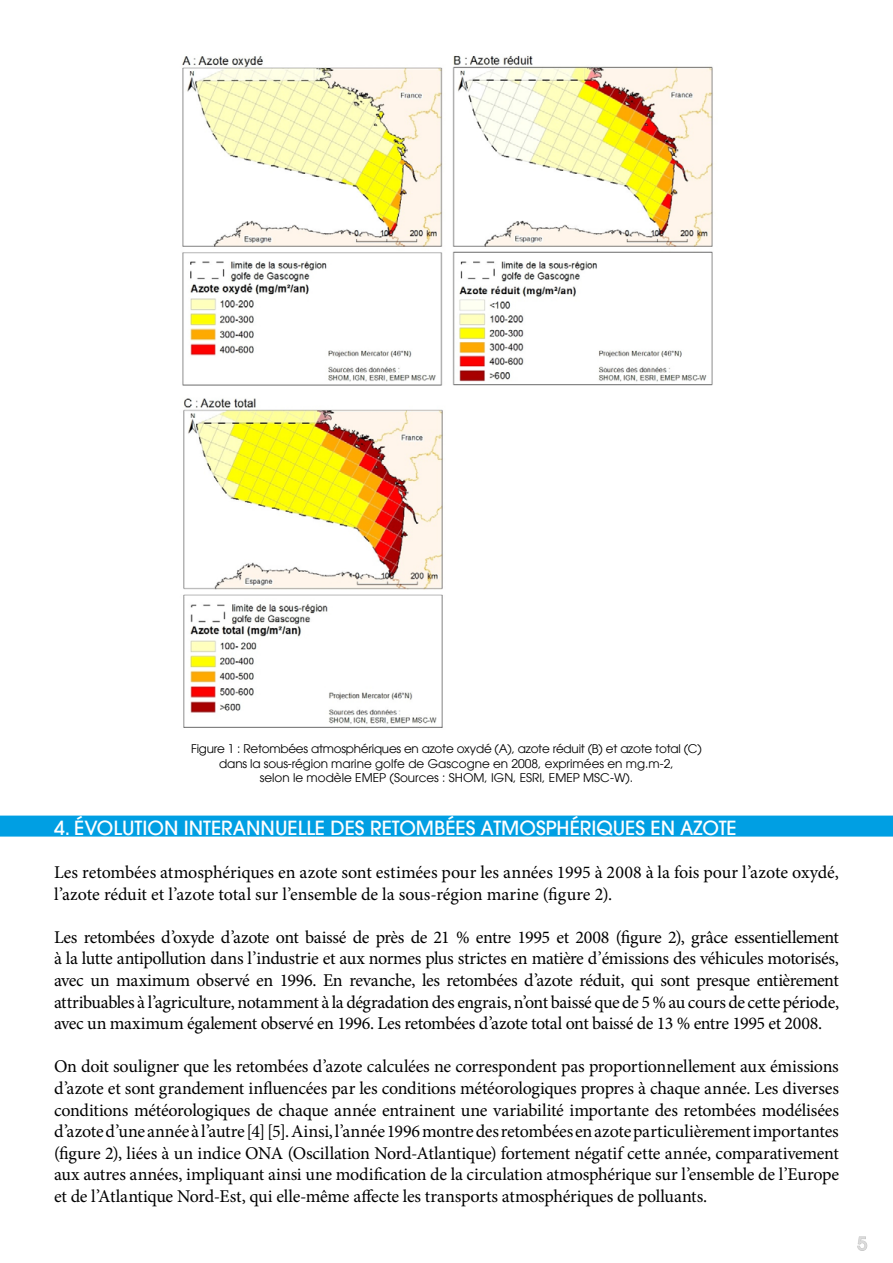
<style>
.page{position:relative;width:893px;height:1263px;background:#fff}
.page>*{position:absolute;margin:0;border:0;box-sizing:border-box;transform-origin:0 0}
.t1{font:500 19.5px "Avant Garde LT";color:#fff}
.t2{font:18px/21.6px "Minion Pro";letter-spacing:-.01em;color:#000;text-align:justify}
.t3{font:500 18px "Avant Garde LT";color:#dadada}
.t4{font:12px/14.4px "Avant Garde LT";letter-spacing:-.01em;color:#000;text-align:center}
</style>
<div class="page">
<svg style="left:857px;top:1236px;width:10px;height:15px"></svg>
<div style="left:0;top:815px;width:893px;height:21px;background:#009fe3"></div>
<img style="left:182px;top:56px;width:531px;height:672px">
<p class="t4" style="left:191px;top:741px;width:512px">Figure 1 : Retombées atmosphériques en azote oxydé (A), azote réduit (B) et azote total (C) dans la sous-région marine golfe de Gascogne en 2008, exprimées en mg.m-2,<br>selon le modèle EMEP (Sources : SHOM, IGN, ESRI, EMEP MSC-W).</p>
<p class="t1" style="left:54px;top:815px;width:684px">4. ÉVOLUTION INTERANNUELLE DES RETOMBÉES ATMOSPHÉRIQUES EN AZOTE</p>
<p class="t2" style="left:54px;top:861px;width:787px">Les retombées atmosphériques en azote sont estimées pour les années 1995 à 2008 à la fois pour l’azote oxydé, l’azote réduit et l’azote total sur l’ensemble de la sous-région marine (figure 2).</p>
<p class="t2" style="left:54px;top:926px;width:787px">Les retombées d’oxyde d’azote ont baissé de près de 21 % entre 1995 et 2008 (figure 2), grâce essentiellement à la lutte antipollution dans l’industrie et aux normes plus strictes en matière d’émissions des véhicules motorisés, avec un maximum observé en 1996. En revanche, les retombées d’azote réduit, qui sont presque entièrement attribuables à l’agriculture, notamment à la dégradation des engrais, n’ont baissé que de 5 % au cours de cette période, avec un maximum également observé en 1996. Les retombées d’azote total ont baissé de 13 % entre 1995 et 2008.</p>
<p class="t2" style="left:54px;top:1056px;width:786px">On doit souligner que les retombées d’azote calculées ne correspondent pas proportionnellement aux émissions d’azote et sont grandement influencées par les conditions météorologiques propres à chaque année. Les diverses conditions météorologiques de chaque année entrainent une variabilité importante des retombées modélisées d’azote d’une année à l’autre [4] [5]. Ainsi, l’année 1996 montre des retombées en azote particulièrement importantes (figure 2), liées à un indice ONA (Oscillation Nord-Atlantique) fortement négatif cette année, comparativement aux autres années, impliquant ainsi une modification de la circulation atmosphérique sur l’ensemble de l’Europe et de l’Atlantique Nord-Est, qui elle-même affecte les transports atmosphériques de polluants.</p>
<p class="t3" style="left:857px;top:1232px;width:11px">5</p>
</div>
